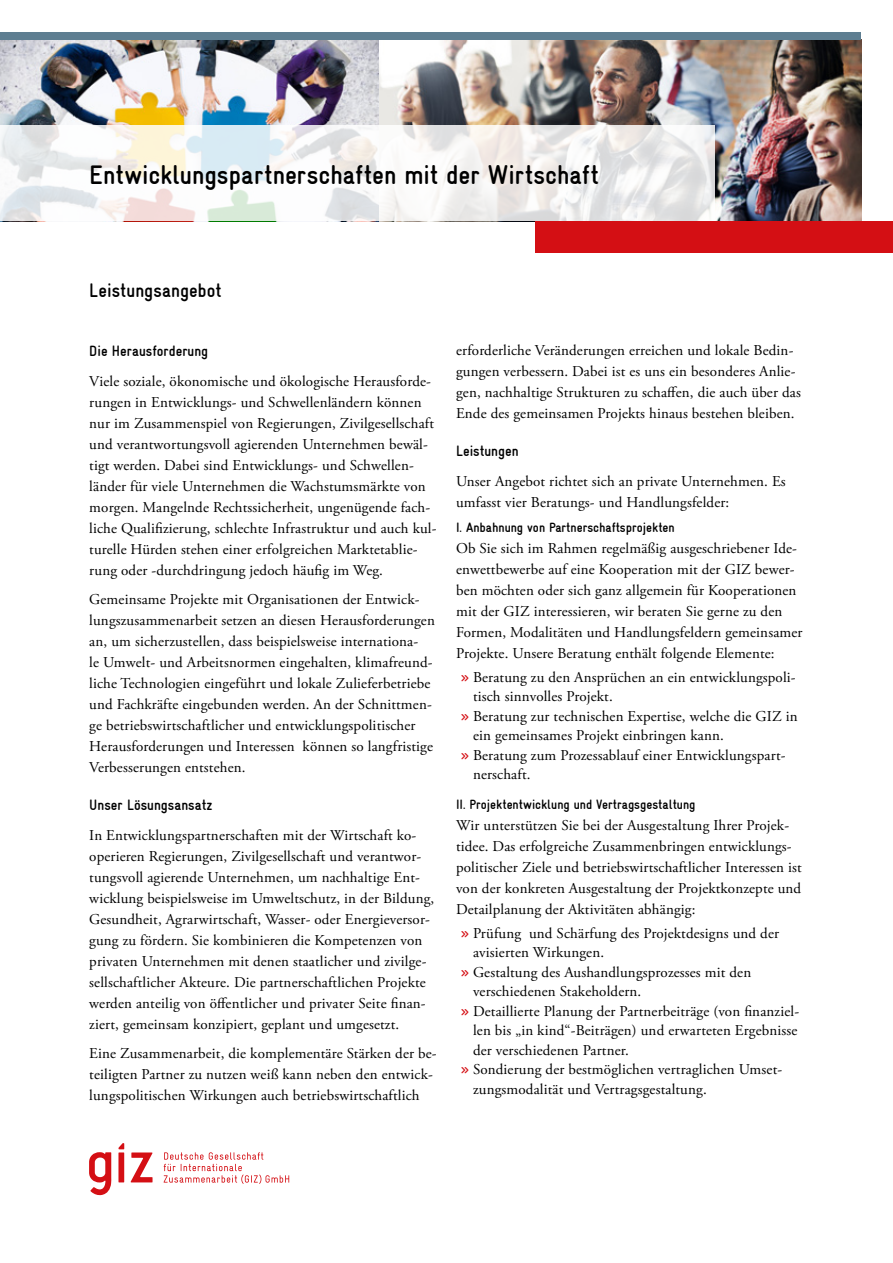
<style>
.page{position:relative;width:893px;height:1263px;background:#fff}
.page>*{position:absolute;margin:0;border:0;box-sizing:border-box;transform-origin:0 0}
.t1{font:700 condensed 27px "GIZ Gravur TT";color:#000}
.t2{font:700 condensed 19.5px "GIZ Gravur TT";color:#000}
.t3{font:15px/21px "Adobe Garamond Pro";letter-spacing:.01em;color:#000}
.t4{font:700 condensed 15px "GIZ Gravur TT";color:#000}
.t5{font:700 condensed 13.5px "GIZ Gravur TT";color:#000}
.s1{font-family:"GIZ Gravur TT";font-stretch:condensed;color:#d40f14}
</style>
<div class="page">
<img style="left:0;top:39px;width:861px;height:182px">
<div style="left:536px;top:221px;width:357px;height:32px;background:#d40f14"></div>
<svg style="left:89px;top:1152px;width:22px;height:43px"></svg>
<svg style="left:131px;top:1152px;width:22px;height:30px"></svg>
<svg style="left:118px;top:1143px;width:6px;height:39px"></svg>
<svg style="left:164px;top:1152px;width:125px;height:32px"></svg>
<svg style="left:0;top:125px;width:714px;height:96px"></svg>
<div style="left:0;top:32px;width:861px;height:7px;background:#5e7e91"></div>
<h1 class="t1" style="left:89px;top:160px;width:511px">Entwicklungspartnerschaften mit der Wirtschaft</h1>
<h2 class="t2" style="left:89px;top:279px;width:134px">Leistungsangebot</h2>
<p class="t4" style="left:89px;top:343px;width:120px">Die Herausforderung</p>
<p class="t3" style="left:89px;top:371px;width:349px">Viele soziale, ökonomische und ökologische Herausforde&shy;rungen in Entwicklungs- und Schwellenländern können nur im Zusammenspiel von Regierungen, Zivilgesellschaft und verantwortungsvoll agierenden Unternehmen bewäl&shy;tigt werden. Dabei sind Entwicklungs- und Schwellen&shy;länder für viele Unternehmen die Wachstumsmärkte von morgen. Mangelnde Rechtssicherheit, ungenügende fach&shy;liche Qualifizierung, schlechte Infrastruktur und auch kul&shy;turelle Hürden stehen einer erfolgreichen Marktetablie&shy;rung oder -durchdringung jedoch häufig im Weg.</p>
<p class="t3" style="left:89px;top:589px;width:347px">Gemeinsame Projekte mit Organisationen der Entwick&shy;lungszusammenarbeit setzen an diesen Herausforderungen an, um sicherzustellen, dass beispielsweise internationa-<br>le Umwelt- und Arbeitsnormen eingehalten, klimafreund&shy;liche Technologien eingeführt und lokale Zulieferbetriebe und Fachkräfte eingebunden werden. An der Schnittmen&shy;ge betriebswirtschaftlicher und entwicklungspolitischer Herausforderungen und Interessen können so langfristige Verbesserungen entstehen.</p>
<p class="t4" style="left:89px;top:797px;width:125px">Unser Lösungsansatz</p>
<p class="t3" style="left:89px;top:825px;width:346px">In Entwicklungspartnerschaften mit der Wirtschaft ko&shy;operieren Regierungen, Zivilgesellschaft und verantwor&shy;tungsvoll agierende Unternehmen, um nachhaltige Ent&shy;wicklung beispielsweise im Umweltschutz, in der Bildung, Gesundheit, Agrarwirtschaft, Wasser- oder Energieversor&shy;gung zu fördern. Sie kombinieren die Kompetenzen von privaten Unternehmen mit denen staatlicher und zivilge&shy;sellschaftlicher Akteure. Die partnerschaftlichen Projekte werden anteilig von öffentlicher und privater Seite finan&shy;ziert, gemeinsam konzipiert, geplant und umgesetzt.</p>
<p class="t3" style="left:89px;top:1043px;width:349px">Eine Zusammenarbeit, die komplementäre Stärken der be&shy;teiligten Partner zu nutzen weiß kann neben den entwick&shy;lungspolitischen Wirkungen auch betriebswirtschaftlich</p>
<p class="t3" style="left:456px;top:341px;width:346px">erforderliche Veränderungen erreichen und lokale Bedin&shy;gungen verbessern. Dabei ist es uns ein besonderes Anlie&shy;gen, nachhaltige Strukturen zu schaffen, die auch über das Ende des gemeinsamen Projekts hinaus bestehen bleiben.</p>
<p class="t4" style="left:456px;top:443px;width:64px">Leistungen</p>
<p class="t3" style="left:456px;top:471px;width:331px">Unser Angebot richtet sich an private Unternehmen. Es umfasst vier Beratungs- und Handlungsfelder:</p>
<p class="t5" style="left:456px;top:520px;width:220px">I. Anbahnung von Partnerschaftsprojekten</p>
<p class="t3" style="left:456px;top:538px;width:348px">Ob Sie sich im Rahmen regelmäßig ausgeschriebener Ide&shy;enwettbewerbe auf eine Kooperation mit der GIZ bewer&shy;ben möchten oder sich ganz allgemein für Kooperationen mit der GIZ interessieren, wir beraten Sie gerne zu den Formen, Modalitäten und Handlungsfeldern gemeinsamer Projekte. Unsere Beratung enthält folgende Elemente:</p>
<p class="t3" style="left:460px;top:667px;width:337px"><span class="s1">»</span> Beratung zu den Ansprüchen an ein entwicklungspoli-</p>
<p class="t3" style="left:473px;top:687px;width:141px">tisch sinnvolles Projekt.</p>
<p class="t3" style="left:460px;top:706px;width:339px"><span class="s1">»</span> Beratung zur technischen Expertise, welche die GIZ in</p>
<p class="t3" style="left:473px;top:726px;width:252px">ein gemeinsames Projekt einbringen kann.</p>
<p class="t3" style="left:460px;top:745px;width:327px"><span class="s1">»</span> Beratung zum Prozessablauf einer Entwicklungspart-</p>
<p class="t3" style="left:473px;top:765px;width:59px">nerschaft.</p>
<p class="t5" style="left:456px;top:797px;width:241px">II. Projektentwicklung und Vertragsgestaltung</p>
<p class="t3" style="left:456px;top:815px;width:347px">Wir unterstützen Sie bei der Ausgestaltung Ihrer Projek&shy;tidee. Das erfolgreiche Zusammenbringen entwicklungs&shy;politischer Ziele und betriebswirtschaftlicher Interessen ist von der konkreten Ausgestaltung der Projektkonzepte und Detailplanung der Aktivitäten abhängig:</p>
<p class="t3" style="left:460px;top:923px;width:320px"><span class="s1">»</span> Prüfung und Schärfung des Projektdesigns und der</p>
<p class="t3" style="left:473px;top:942px;width:133px">avisierten Wirkungen.</p>
<p class="t3" style="left:460px;top:962px;width:292px"><span class="s1">»</span> Gestaltung des Aushandlungsprozesses mit den</p>
<p class="t3" style="left:473px;top:981px;width:170px">verschiedenen Stakeholdern.</p>
<p class="t3" style="left:460px;top:1001px;width:340px"><span class="s1">»</span> Detaillierte Planung der Partnerbeiträge (von finanziel-</p>
<p class="t3" style="left:473px;top:1020px;width:326px">len bis „in kind“-Beiträgen) und erwarteten Ergebnisse</p>
<p class="t3" style="left:473px;top:1040px;width:157px">der verschiedenen Partner.</p>
<p class="t3" style="left:460px;top:1059px;width:323px"><span class="s1">»</span> Sondierung der bestmöglichen vertraglichen Umset-</p>
<p class="t3" style="left:473px;top:1079px;width:235px">zungsmodalität und Vertragsgestaltung.</p>
</div>
